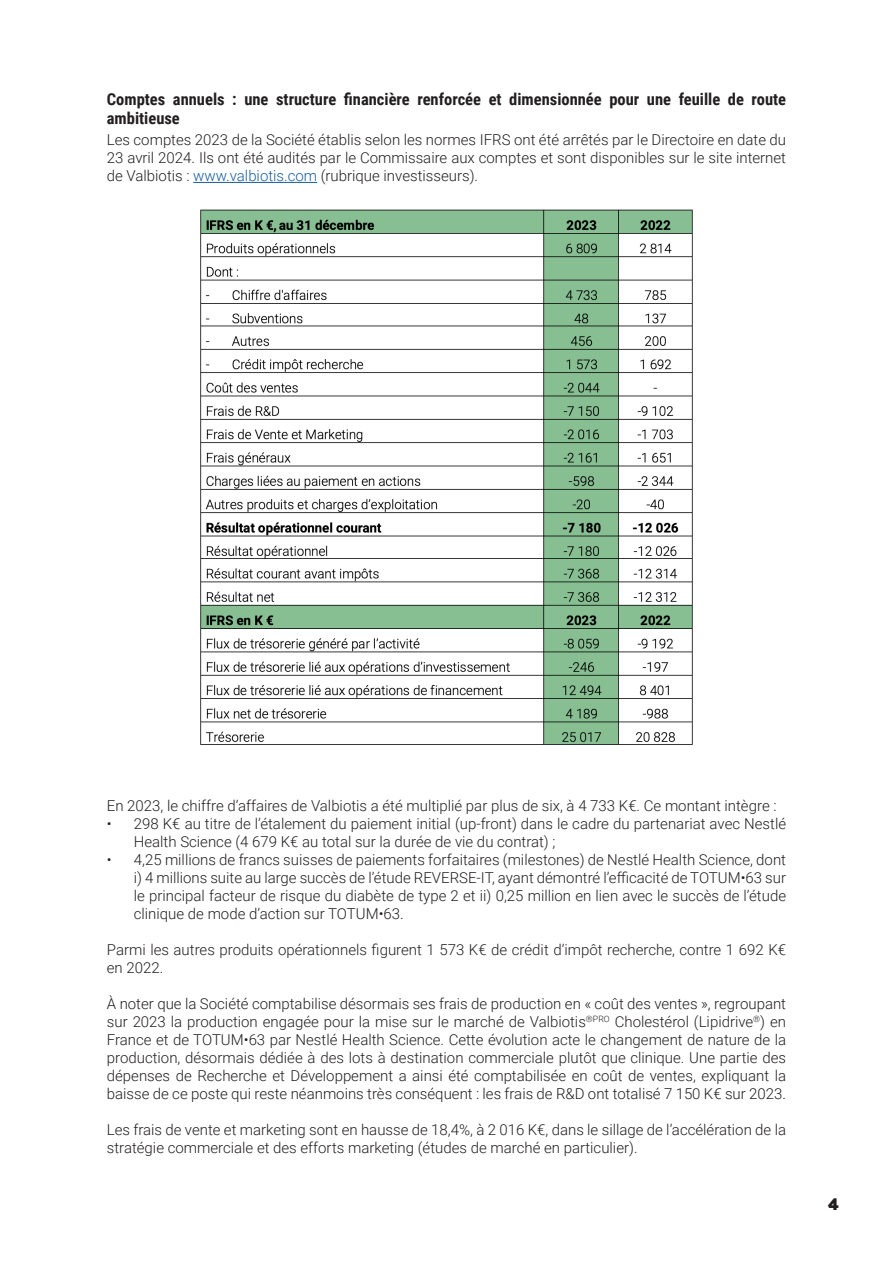
<style>
.page{position:relative;width:893px;height:1263px;background:#fff}
.page>*{position:absolute;margin:0;border:0;box-sizing:border-box;transform-origin:0 0}
.t1{font:700 16.5px/19.8px "Roboto Condensed";color:#231f20}
.t2{font:800 16.5px "Lexend Deca";color:#231f20}
.t3{font:300 15px/18px "Roboto";color:#231f20;text-align:justify}
.s1{color:#175d9e}
</style>
<div class="page">
<hr style="left:193px;top:182px;width:124px;height:1px;background:#175d9e">
<img style="left:200px;top:209px;width:493px;height:536px">
<p class="t1" style="left:107px;top:88px;width:681px">Comptes annuels : une structure financière renforcée et dimensionnée pour une feuille de route ambitieuse</p>
<p class="t3" style="left:107px;top:130px;width:681px">Les comptes 2023 de la Société établis selon les normes IFRS ont été arrêtés par le Directoire en date du 23 avril 2024. Ils ont été audités par le Commissaire aux comptes et sont disponibles sur le site internet de Valbiotis : <span class="s1">www.valbiotis.com</span> (rubrique investisseurs).</p>
<p class="t3" style="left:107px;top:796px;width:671px">En 2023, le chiffre d’affaires de Valbiotis a été multiplié par plus de six, à 4 733 K€. Ce montant intègre :</p>
<p class="t3" style="left:134px;top:814px;width:654px;text-indent:-27px">• 298 K€ au titre de l’étalement du paiement initial (up-front) dans le cadre du partenariat avec Nestlé<br>Health Science (4 679 K€ au total sur la durée de vie du contrat) ;</p>
<p class="t3" style="left:134px;top:850px;width:654px;text-indent:-27px">• 4,25 millions de francs suisses de paiements forfaitaires (milestones) de Nestlé Health Science, dont i) 4 millions suite au large succès de l’étude REVERSE-IT, ayant démontré l’efficacité de TOTUM•63 sur le principal facteur de risque du diabète de type 2 et ii) 0,25 million en lien avec le succès de l’étude clinique de mode d’action sur TOTUM•63.</p>
<p class="t3" style="left:107px;top:940px;width:681px">Parmi les autres produits opérationnels figurent 1 573 K€ de crédit d’impôt recherche, contre 1 692 K€ en 2022.</p>
<p class="t3" style="left:107px;top:994px;width:681px">À noter que la Société comptabilise désormais ses frais de production en « coût des ventes », regroupant sur 2023 la production engagée pour la mise sur le marché de Valbiotis<sup>®PRO</sup> Cholestérol (Lipidrive<sup>®</sup>) en France et de TOTUM•63 par Nestlé Health Science. Cette évolution acte le changement de nature de la production, désormais dédiée à des lots à destination commerciale plutôt que clinique. Une partie des dépenses de Recherche et Développement a ainsi été comptabilisée en coût de ventes, expliquant la baisse de ce poste qui reste néanmoins très conséquent : les frais de R&amp;D ont totalisé 7 150 K€ sur 2023.</p>
<p class="t3" style="left:107px;top:1120px;width:681px">Les frais de vente et marketing sont en hausse de 18,4%, à 2 016 K€, dans le sillage de l’accélération de la stratégie commerciale et des efforts marketing (études de marché en particulier).</p>
<p class="t2" style="left:828px;top:1190px;width:13px">4</p>
</div>
